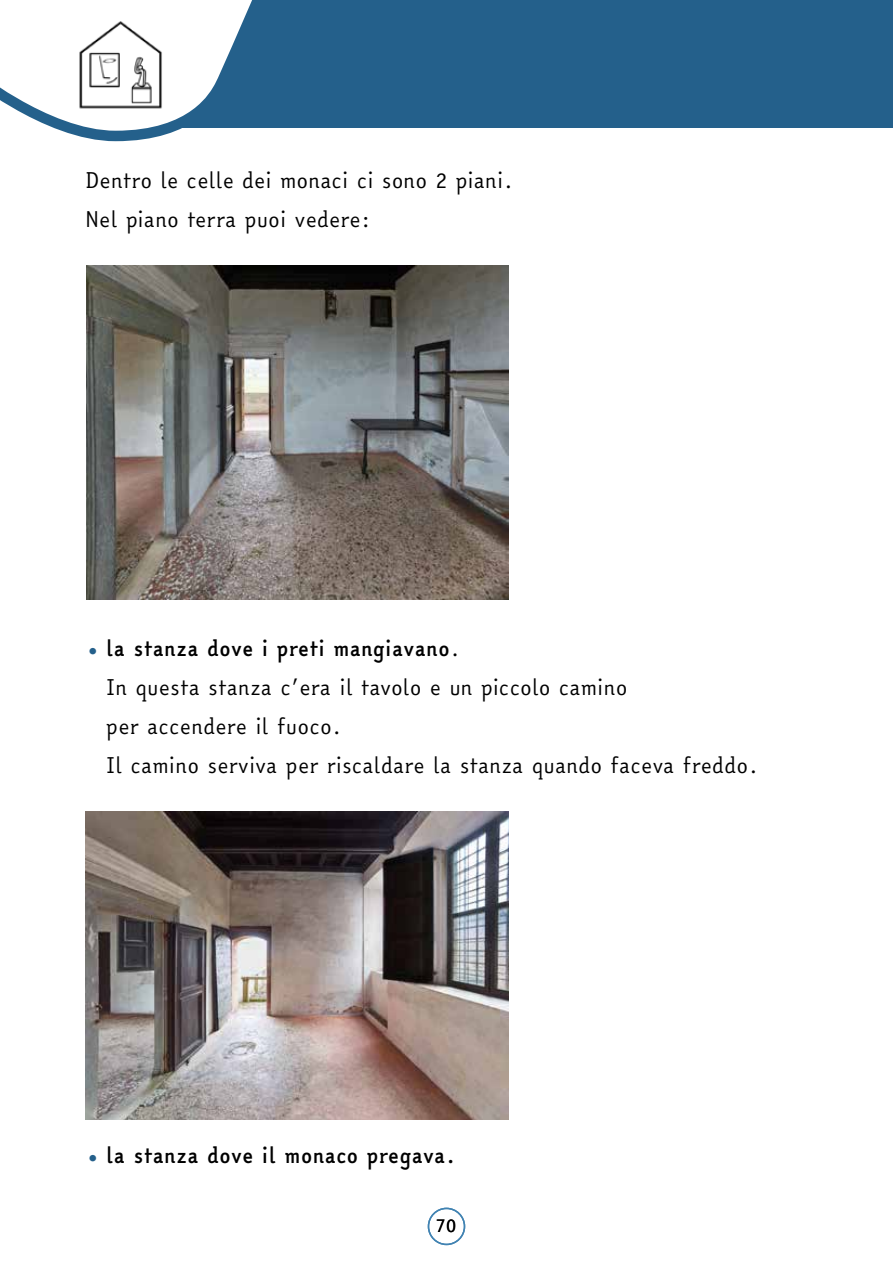
<style>
.page{position:relative;width:893px;height:1263px;background:#fff}
.page>*{position:absolute;margin:0;border:0;box-sizing:border-box;transform-origin:0 0}
.t1{font:21px/39px "Easy Reading";color:#000}
.t2{font:700 21px "Easy Reading";color:#000}
.t3{font:18px "Easy Reading";color:#000}
.s1{font-size:18px;color:#24608b}
.s2{font-weight:700}
.s3{font-weight:400;font-size:18px;color:#24608b}
</style>
<div class="page">
<div style="left:428px;top:1208px;width:37px;height:37px;border:2px solid #4183b2;border-radius:50%"></div>
<img style="left:86px;top:266px;width:423px;height:334px">
<img style="left:85px;top:812px;width:424px;height:307px">
<div style="left:124px;top:0;width:769px;height:128px;background:#24608b"></div>
<svg style="left:0;top:0;width:252px;height:142px"></svg>
<img style="left:73px;top:17px;width:94px;height:94px">
<p class="t1" style="left:85px;top:161px;width:430px">Dentro le celle dei monaci ci sono 2 piani.<br>Nel piano terra puoi vedere:</p>
<p class="t1" style="left:106px;top:629px;width:654px;text-indent:-21px"><span class="s1">•</span> <span class="s2">la stanza dove i preti mangiavano</span>.<br>In questa stanza c’era il tavolo e un piccolo camino<br>per accendere il fuoco.<br>Il camino serviva per riscaldare la stanza quando faceva freddo.</p>
<p class="t2" style="left:85px;top:1140px;width:373px"><span class="s3">•</span> la stanza dove il monaco pregava.</p>
<p class="t3" style="left:436px;top:1212px;width:22px">70</p>
</div>
